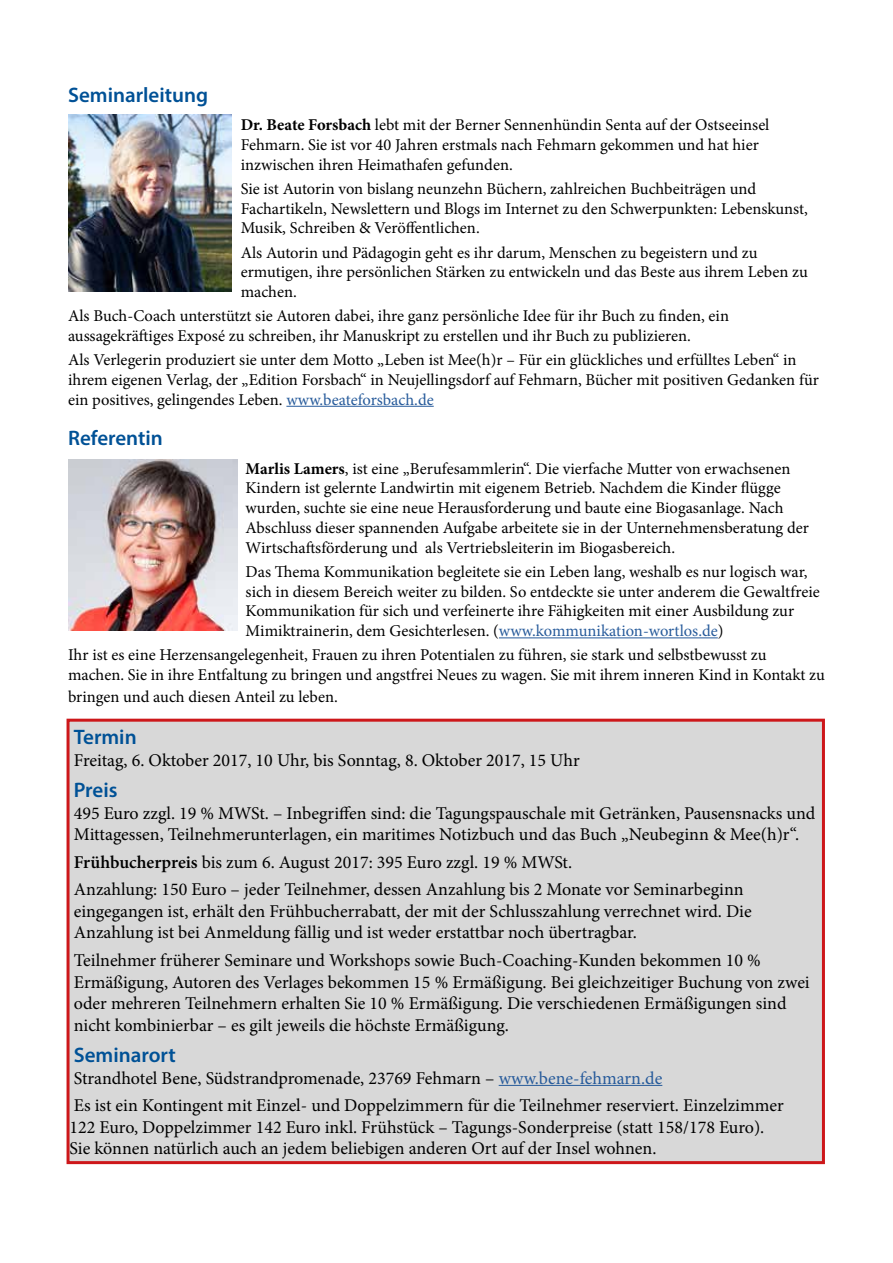
<style>
.page{position:relative;width:893px;height:1263px;background:#fff}
.page>*{position:absolute;margin:0;border:0;box-sizing:border-box;transform-origin:0 0}
.t1{font:600 21px "Myriad Pro";color:#005196}
.t2{font:18px/21.6px "Minion Pro";color:#000}
.t3{font:16.5px/19.8px "Minion Pro";color:#000}
.s1{font-weight:700}
.s2{color:#275b9b}
.s3{font-weight:600}
</style>
<div class="page">
<hr style="left:286px;top:406px;width:148px;height:1px;background:#275b9b">
<img style="left:69px;top:115px;width:162px;height:176px">
<div style="left:68px;top:720px;width:755px;height:442px;background:#d8d8d8"></div>
<hr style="left:499px;top:1085px;width:163px;height:1px;background:#275b9b">
<div style="left:67px;top:719px;width:758px;height:445px;border:3px solid #cd171a"></div>
<hr style="left:499px;top:637px;width:219px;height:1px;background:#275b9b">
<img style="left:68px;top:459px;width:169px;height:172px">
<p class="t1" style="left:68px;top:81px;width:142px">Seminarleitung</p>
<p class="t3" style="left:241px;top:115px;width:530px"><span class="s1">Dr. Beate Forsbach</span> lebt mit der Berner Sennenhündin Senta auf der Ostseeinsel<br>Fehmarn. Sie ist vor 40 Jahren erstmals nach Fehmarn gekommen und hat hier inzwischen ihren Heimathafen gefunden.</p>
<p class="t3" style="left:241px;top:179px;width:569px">Sie ist Autorin von bislang neunzehn Büchern, zahlreichen Buchbeiträgen und<br>Fachartikeln, Newslettern und Blogs im Internet zu den Schwerpunkten: Lebenskunst,<br>Musik, Schreiben &amp; Veröffentlichen.</p>
<p class="t3" style="left:241px;top:242px;width:569px">Als Autorin und Pädagogin geht es ihr darum, Menschen zu begeistern und zu ermutigen, ihre persönlichen Stärken zu entwickeln und das Beste aus ihrem Leben zu machen.</p>
<p class="t3" style="left:68px;top:306px;width:662px">Als Buch-Coach unterstützt sie Autoren dabei, ihre ganz persönliche Idee für ihr Buch zu finden, ein aussagekräftiges Exposé zu schreiben, ihr Manuskript zu erstellen und ihr Buch zu publizieren.</p>
<p class="t3" style="left:68px;top:350px;width:752px">Als Verlegerin produziert sie unter dem Motto „Leben ist Mee(h)r – Für ein glückliches und erfülltes Leben“ in ihrem eigenen Verlag, der „Edition Forsbach“ in Neujellingsdorf auf Fehmarn, Bücher mit positiven Gedanken für ein positives, gelingendes Leben. <span class="s2">www.beateforsbach.de</span></p>
<p class="t1" style="left:68px;top:425px;width:96px">Referentin</p>
<p class="t3" style="left:246px;top:458px;width:565px"><span class="s1">Marlis Lamers</span>, ist eine „Berufesammlerin“. Die vierfache Mutter von erwachsenen Kindern ist gelernte Landwirtin mit eigenem Betrieb. Nachdem die Kinder flügge wurden, suchte sie eine neue Herausforderung und baute eine Biogasanlage. Nach Abschluss dieser spannenden Aufgabe arbeitete sie in der Unternehmensberatung der Wirtschaftsförderung und als Vertriebsleiterin im Biogasbereich.</p>
<p class="t3" style="left:246px;top:562px;width:576px">Das Thema Kommunikation begleitete sie ein Leben lang, weshalb es nur logisch war, sich in diesem Bereich weiter zu bilden. So entdeckte sie unter anderem die Gewaltfreie Kommunikation für sich und verfeinerte ihre Fähigkeiten mit einer Ausbildung zur Mimiktrainerin, dem Gesichterlesen. (<span class="s2">www.kommunikation-wortlos.de</span>)</p>
<p class="t3" style="left:68px;top:645px;width:758px">Ihr ist es eine Herzensangelegenheit, Frauen zu ihren Potentialen zu führen, sie stark und selbstbewusst zu machen. Sie in ihre Entfaltung zu bringen und angstfrei Neues zu wagen. Sie mit ihrem inneren Kind in Kontakt zu</p>
<p class="t3" style="left:68px;top:687px;width:271px">bringen und auch diesen Anteil zu leben.</p>
<p class="t1" style="left:74px;top:724px;width:64px">Termin</p>
<p class="t2" style="left:74px;top:749px;width:507px">Freitag, 6. Oktober 2017, 10 Uhr, bis Sonntag, 8. Oktober 2017, 15 Uhr</p>
<p class="t1" style="left:74px;top:776px;width:45px">Preis</p>
<p class="t2" style="left:74px;top:802px;width:743px">495 Euro zzgl. 19 % MWSt. – Inbegriffen sind: die Tagungspauschale mit Getränken, Pausensnacks und<br>Mittagessen, Teilnehmerunterlagen, ein maritimes Notizbuch und das Buch „Neubeginn &amp; Mee(h)r“.</p>
<p class="t2" style="left:74px;top:848px;width:671px;line-height:27.6px"><span class="s3">Frühbucherpreis</span> bis zum 6. August 2017: 395 Euro zzgl. 19 % MWSt.<br>Anzahlung: 150 Euro – jeder Teilnehmer, dessen Anzahlung bis 2 Monate vor Seminarbeginn</p>
<p class="t2" style="left:74px;top:900px;width:679px">eingegangen ist, erhält den Frühbucherrabatt, der mit der Schlusszahlung verrechnet wird. Die<br>Anzahlung ist bei Anmeldung fällig und ist weder erstattbar noch übertragbar.</p>
<p class="t2" style="left:74px;top:949px;width:737px">Teilnehmer früherer Seminare und Workshops sowie Buch-Coaching-Kunden bekommen 10 % Ermäßigung, Autoren des Verlages bekommen 15 % Ermäßigung. Bei gleichzeitiger Buchung von zwei oder mehreren Teilnehmern erhalten Sie 10 % Ermäßigung. Die verschiedenen Ermäßigungen sind nicht kombinierbar – es gilt jeweils die höchste Ermäßigung.</p>
<p class="t1" style="left:74px;top:1041px;width:104px">Seminarort</p>
<p class="t2" style="left:74px;top:1064px;width:712px;line-height:27.6px">Strandhotel Bene, Südstrandpromenade, 23769 Fehmarn – <span class="s2">www.bene-fehmarn.de<br></span>Es ist ein Kontingent mit Einzel- und Doppelzimmern für die Teilnehmer reserviert. Einzelzimmer</p>
<p class="t2" style="left:70px;top:1116px;width:696px">122 Euro, Doppelzimmer 142 Euro inkl. Frühstück – Tagungs-Sonderpreise (statt 158/178 Euro).<br>Sie können natürlich auch an jedem beliebigen anderen Ort auf der Insel wohnen.</p>
</div>
